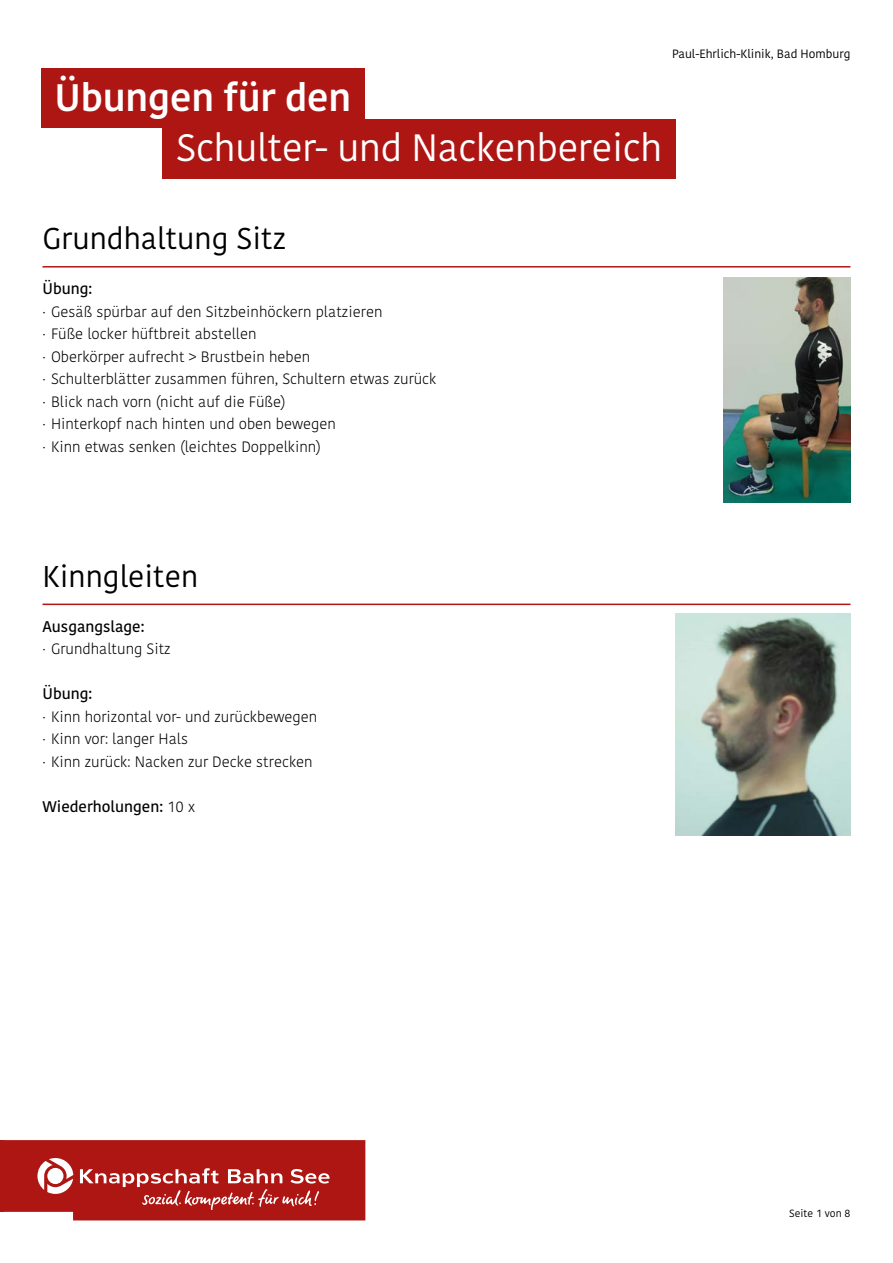
<style>
.page{position:relative;width:893px;height:1263px;background:#fff}
.page>*{position:absolute;margin:0;border:0;box-sizing:border-box;transform-origin:0 0}
._01_Titel_Kapitel_Titel_1_Zeile_Kohinoor_{font:600 38.25px "Kohinoor KBS";letter-spacing:-.005em;color:#fff}
._01_Titel_Kapitel_Titel_2_Zeile_Kohinoor_{font:37.95px "Kohinoor KBS";letter-spacing:-.005em;color:#fff}
._03_Texte_Headline_Kohinoor_Regular_34pt{font:30px "Kohinoor KBS";color:#000}
._03_Texte_Subheadline_Kohinoor_Medium_10_{font:500 15.3px "Kohinoor KBS";color:#000}
.t1{font:300 15px "Kohinoor KBS";color:#000}
.t2{font:12px "Kohinoor KBS";color:#000}
._03_Texte_Subheadline_Kohinoor_Medium_12p{font:10.5px "Kohinoor KBS";color:#000}
.s1{font-family:"Profile SC"}
.s2{font-weight:300;font-size:15px}
</style>
<div class="page">
<hr style="left:0;top:1140px;width:4px;height:72px;background:#ae1613">
<svg style="left:4px;top:1140px;width:361px;height:80px;background:#b7302e"></svg>
<hr style="left:43px;top:266px;width:807px;height:2px;background:#ae1613">
<hr style="left:43px;top:604px;width:807px;height:1px;background:#ae1613">
<div style="left:163px;top:120px;width:513px;height:59px;background:#ae1613"></div>
<div style="left:41px;top:69px;width:324px;height:59px;background:#ae1613"></div>
<img style="left:723px;top:277px;width:127px;height:225px">
<img style="left:675px;top:614px;width:175px;height:222px">
<h1 class="_01_Titel_Kapitel_Titel_1_Zeile_Kohinoor_" style="left:55px;top:73px;width:298px">Übungen für den</h1>
<h1 class="_01_Titel_Kapitel_Titel_2_Zeile_Kohinoor_" style="left:176px;top:124px;width:488px">Schulter- und Nackenbereich</h1>
<p class="t2" style="left:672px;top:46px;width:180px">Paul-Ehrlich-Klinik, Bad Homburg</p>
<h2 class="_03_Texte_Headline_Kohinoor_Regular_34pt" style="left:43px;top:219px;width:245px">Grundhaltung Sitz</h2>
<h3 class="_03_Texte_Subheadline_Kohinoor_Medium_10_" style="left:43px;top:279px;width:51px">Übung:</h3>
<p class="t1" style="left:43px;top:302px;width:341px"><span class="s1">·</span> Gesäß spürbar auf den Sitzbeinhöckern platzieren</p>
<p class="t1" style="left:43px;top:324px;width:216px"><span class="s1">·</span> Füße locker hüftbreit abstellen</p>
<p class="t1" style="left:43px;top:347px;width:269px"><span class="s1">·</span> Oberkörper aufrecht &gt; Brustbein heben</p>
<p class="t1" style="left:43px;top:369px;width:395px"><span class="s1">·</span> Schulterblätter zusammen führen, Schultern etwas zurück</p>
<p class="t1" style="left:43px;top:392px;width:245px"><span class="s1">·</span> Blick nach vorn (nicht auf die Füße)</p>
<p class="t1" style="left:43px;top:414px;width:295px"><span class="s1">·</span> Hinterkopf nach hinten und oben bewegen</p>
<p class="t1" style="left:43px;top:437px;width:280px"><span class="s1">·</span> Kinn etwas senken (leichtes Doppelkinn)</p>
<h2 class="_03_Texte_Headline_Kohinoor_Regular_34pt" style="left:43px;top:557px;width:157px">Kinngleiten</h2>
<h3 class="_03_Texte_Subheadline_Kohinoor_Medium_10_" style="left:43px;top:616px;width:103px">Ausgangslage:</h3>
<p class="t1" style="left:43px;top:639px;width:130px"><span class="s1">·</span> Grundhaltung Sitz</p>
<h3 class="_03_Texte_Subheadline_Kohinoor_Medium_10_" style="left:43px;top:684px;width:51px">Übung:</h3>
<p class="t1" style="left:43px;top:707px;width:276px"><span class="s1">·</span> Kinn horizontal vor- und zurückbewegen</p>
<p class="t1" style="left:43px;top:729px;width:147px"><span class="s1">·</span> Kinn vor: langer Hals</p>
<p class="t1" style="left:43px;top:752px;width:272px"><span class="s1">·</span> Kinn zurück: Nacken zur Decke strecken</p>
<h3 class="_03_Texte_Subheadline_Kohinoor_Medium_10_" style="left:43px;top:796px;width:154px">Wiederholungen: <span class="s2">10 x</span></h3>
<p class="_03_Texte_Subheadline_Kohinoor_Medium_12p" style="left:789px;top:1206px;width:63px">Seite 1 von 8</p>
</div>
